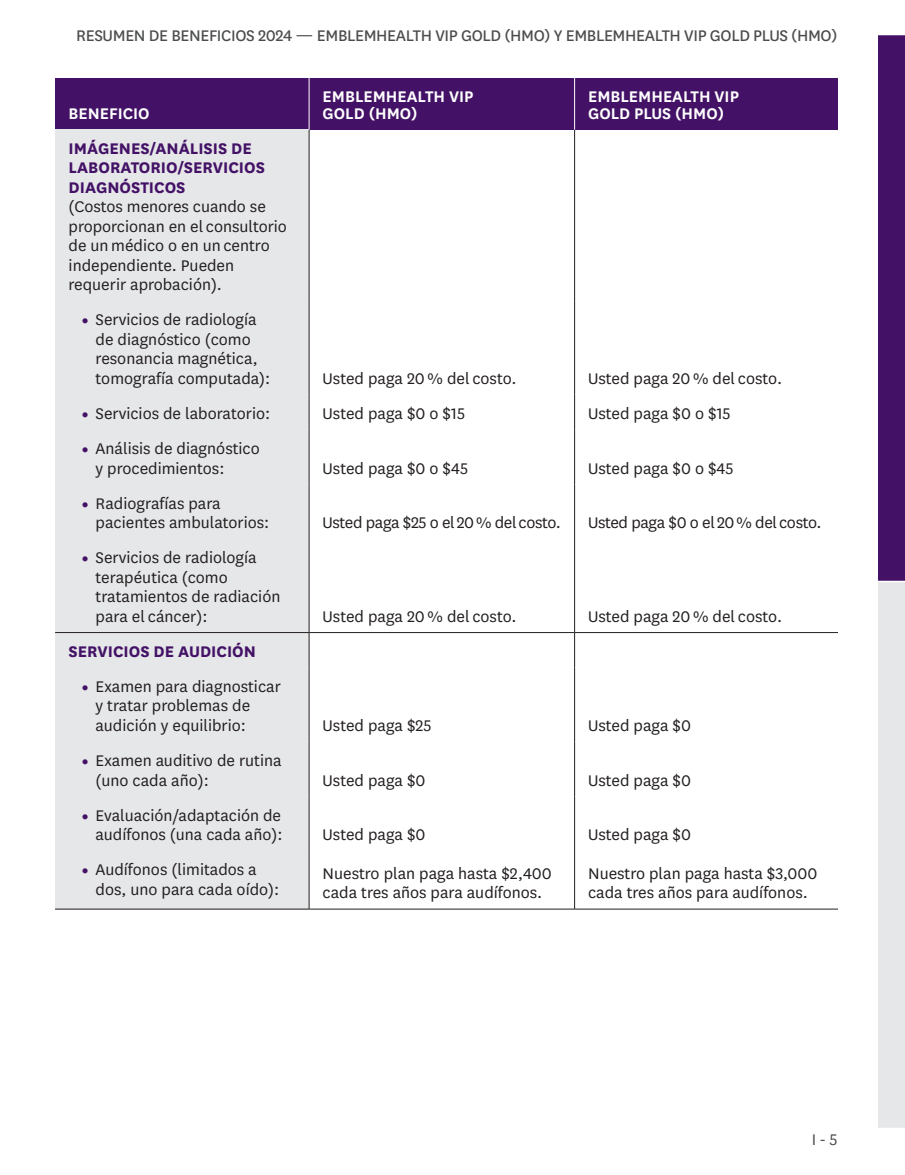
<style>
.page{position:relative;width:905px;height:1175px;background:#fff}
.page>*{position:absolute;margin:0;border:0;box-sizing:border-box;transform-origin:0 0}
.t1{font:18px/19.5px "National";color:#231f20}
.t2{font:18px "National";letter-spacing:-.02em;color:#4b4c4d}
.t3{font:700 18px/19.5px "National";color:#431266}
.t4{font:600 18px/16.5px "National";color:#fff}
.t5{font:18px "National";letter-spacing:-.02em;color:#231f20}
.t6{font:18px "National";color:#4b4c4d}
.s1{font-weight:900;font-size:15px;color:#431266}
</style>
<div class="page">
<div style="left:878px;top:34px;width:26px;height:547px;background:#431266"></div>
<div style="left:878px;top:581px;width:26px;height:547px;background:#e6e7e9"></div>
<svg style="left:878px;top:34px;width:26px;height:1px"></svg>
<hr style="left:878px;top:580px;width:26px;height:2px;background:#fff">
<hr style="left:878px;top:1127px;width:26px;height:2px;background:#fff">
<hr style="left:574px;top:130px;width:1px;height:171px;background:#231f20">
<hr style="left:574px;top:301px;width:1px;height:94px;background:#231f20">
<hr style="left:574px;top:395px;width:1px;height:35px;background:#231f20">
<hr style="left:574px;top:430px;width:1px;height:54px;background:#231f20">
<hr style="left:574px;top:484px;width:1px;height:55px;background:#231f20">
<hr style="left:574px;top:539px;width:1px;height:93px;background:#231f20">
<hr style="left:574px;top:632px;width:1px;height:35px;background:#231f20">
<hr style="left:574px;top:667px;width:1px;height:74px;background:#231f20">
<hr style="left:574px;top:741px;width:1px;height:55px;background:#231f20">
<hr style="left:574px;top:796px;width:1px;height:55px;background:#231f20">
<hr style="left:574px;top:851px;width:1px;height:58px;background:#231f20">
<div style="left:574px;top:78px;width:264px;height:52px;background:#431266"></div>
<div style="left:309px;top:78px;width:265px;height:52px;background:#431266"></div>
<hr style="left:574px;top:78px;width:1px;height:52px;background:#fff">
<div style="left:55px;top:78px;width:254px;height:52px;background:#431266"></div>
<div style="left:55px;top:130px;width:254px;height:171px;background:#e6e7e9"></div>
<div style="left:55px;top:301px;width:254px;height:94px;background:#e6e7e9"></div>
<div style="left:55px;top:395px;width:254px;height:35px;background:#e6e7e9"></div>
<div style="left:55px;top:430px;width:254px;height:54px;background:#e6e7e9"></div>
<div style="left:55px;top:484px;width:254px;height:55px;background:#e6e7e9"></div>
<div style="left:55px;top:539px;width:254px;height:93px;background:#e6e7e9"></div>
<div style="left:55px;top:632px;width:254px;height:35px;background:#e6e7e9"></div>
<div style="left:55px;top:667px;width:254px;height:74px;background:#e6e7e9"></div>
<div style="left:55px;top:741px;width:254px;height:55px;background:#e6e7e9"></div>
<div style="left:55px;top:796px;width:254px;height:55px;background:#e6e7e9"></div>
<div style="left:55px;top:851px;width:254px;height:58px;background:#e6e7e9"></div>
<hr style="left:309px;top:130px;width:1px;height:171px;background:#231f20">
<hr style="left:309px;top:301px;width:1px;height:94px;background:#231f20">
<hr style="left:309px;top:395px;width:1px;height:35px;background:#231f20">
<hr style="left:309px;top:430px;width:1px;height:54px;background:#231f20">
<hr style="left:309px;top:484px;width:1px;height:55px;background:#231f20">
<hr style="left:309px;top:539px;width:1px;height:93px;background:#231f20">
<hr style="left:309px;top:632px;width:1px;height:35px;background:#231f20">
<hr style="left:309px;top:667px;width:1px;height:74px;background:#231f20">
<hr style="left:309px;top:741px;width:1px;height:55px;background:#231f20">
<hr style="left:309px;top:796px;width:1px;height:55px;background:#231f20">
<hr style="left:309px;top:851px;width:1px;height:58px;background:#231f20">
<hr style="left:309px;top:78px;width:1px;height:52px;background:#fff">
<hr style="left:55px;top:632px;width:254px;height:1px;background:#231f20">
<hr style="left:309px;top:632px;width:265px;height:1px;background:#231f20">
<hr style="left:574px;top:632px;width:264px;height:1px;background:#231f20">
<hr style="left:55px;top:908px;width:254px;height:1px;background:#231f20">
<hr style="left:309px;top:908px;width:265px;height:1px;background:#231f20">
<hr style="left:574px;top:908px;width:264px;height:1px;background:#231f20">
<p class="t2" style="left:76px;top:24px;width:762px">RESUMEN DE BENEFICIOS 2024 — EMBLEMHEALTH VIP GOLD (HMO) Y EMBLEMHEALTH VIP GOLD PLUS (HMO)</p>
<p class="t4" style="left:69px;top:104px;width:83px">BENEFICIO</p>
<p class="t3" style="left:69px;top:137px;width:198px">IMÁGENES/ANÁLISIS DE<br>LABORATORIO/SERVICIOS<br>DIAGNÓSTICOS</p>
<p class="t1" style="left:69px;top:196px;width:220px">(Costos menores cuando se proporcionan en el consultorio de un médico o en un centro independiente. Pueden requerir aprobación).</p>
<p class="t1" style="left:96px;top:309px;width:176px;text-indent:-14px"><span class="s1">•</span> Servicios de radiología de diagnóstico (como resonancia magnética, tomografía computada):</p>
<p class="t1" style="left:82px;top:403px;width:190px"><span class="s1">•</span> Servicios de laboratorio:</p>
<p class="t1" style="left:96px;top:438px;width:166px;text-indent:-14px"><span class="s1">•</span> Análisis de diagnóstico y procedimientos:</p>
<p class="t1" style="left:96px;top:492px;width:175px;text-indent:-14px"><span class="s1">•</span> Radiografías para pacientes ambulatorios:</p>
<p class="t1" style="left:96px;top:547px;width:186px;text-indent:-14px"><span class="s1">•</span> Servicios de radiología terapéutica (como tratamientos de radiación para el cáncer):</p>
<p class="t3" style="left:69px;top:640px;width:189px">SERVICIOS DE AUDICIÓN</p>
<p class="t1" style="left:96px;top:676px;width:187px;text-indent:-14px"><span class="s1">•</span> Examen para diagnosticar y tratar problemas de audición y equilibrio:</p>
<p class="t1" style="left:96px;top:750px;width:187px;text-indent:-14px"><span class="s1">•</span> Examen auditivo de rutina (uno cada año):</p>
<p class="t1" style="left:82px;top:804px;width:202px;text-align:right"><span class="s1">•</span> Evaluación/adaptación de audífonos (una cada año):</p>
<p class="t1" style="left:96px;top:859px;width:185px;text-indent:-14px"><span class="s1">•</span> Audífonos (limitados a dos, uno para cada oído):</p>
<p class="t4" style="left:322px;top:87px;width:152px">EMBLEMHEALTH VIP<br>GOLD (HMO)</p>
<p class="t4" style="left:588px;top:87px;width:152px">EMBLEMHEALTH VIP<br>GOLD PLUS (HMO)</p>
<p class="t1" style="left:322px;top:368px;width:195px">Usted paga 20 % del costo.</p>
<p class="t1" style="left:322px;top:403px;width:144px">Usted paga $0 o $15</p>
<p class="t1" style="left:322px;top:457px;width:147px">Usted paga $0 o $45</p>
<p class="t5" style="left:322px;top:511px;width:240px">Usted paga $25 o el 20 % del costo.</p>
<p class="t1" style="left:588px;top:368px;width:195px">Usted paga 20 % del costo.</p>
<p class="t1" style="left:588px;top:403px;width:144px">Usted paga $0 o $15</p>
<p class="t1" style="left:588px;top:457px;width:147px">Usted paga $0 o $45</p>
<p class="t5" style="left:588px;top:511px;width:235px">Usted paga $0 o el 20 % del costo.</p>
<p class="t1" style="left:322px;top:605px;width:195px">Usted paga 20 % del costo.</p>
<p class="t1" style="left:588px;top:605px;width:195px">Usted paga 20 % del costo.</p>
<p class="t1" style="left:322px;top:715px;width:110px">Usted paga $25</p>
<p class="t1" style="left:322px;top:769px;width:104px">Usted paga $0</p>
<p class="t1" style="left:322px;top:824px;width:104px">Usted paga $0</p>
<p class="t1" style="left:322px;top:862px;width:231px">Nuestro plan paga hasta $2,400 cada tres años para audífonos.</p>
<p class="t1" style="left:588px;top:715px;width:104px">Usted paga $0</p>
<p class="t1" style="left:588px;top:769px;width:104px">Usted paga $0</p>
<p class="t1" style="left:588px;top:824px;width:104px">Usted paga $0</p>
<p class="t1" style="left:588px;top:862px;width:231px">Nuestro plan paga hasta $3,000 cada tres años para audífonos.</p>
<p class="t6" style="left:811px;top:1127px;width:27px">I - 5</p>
</div>
